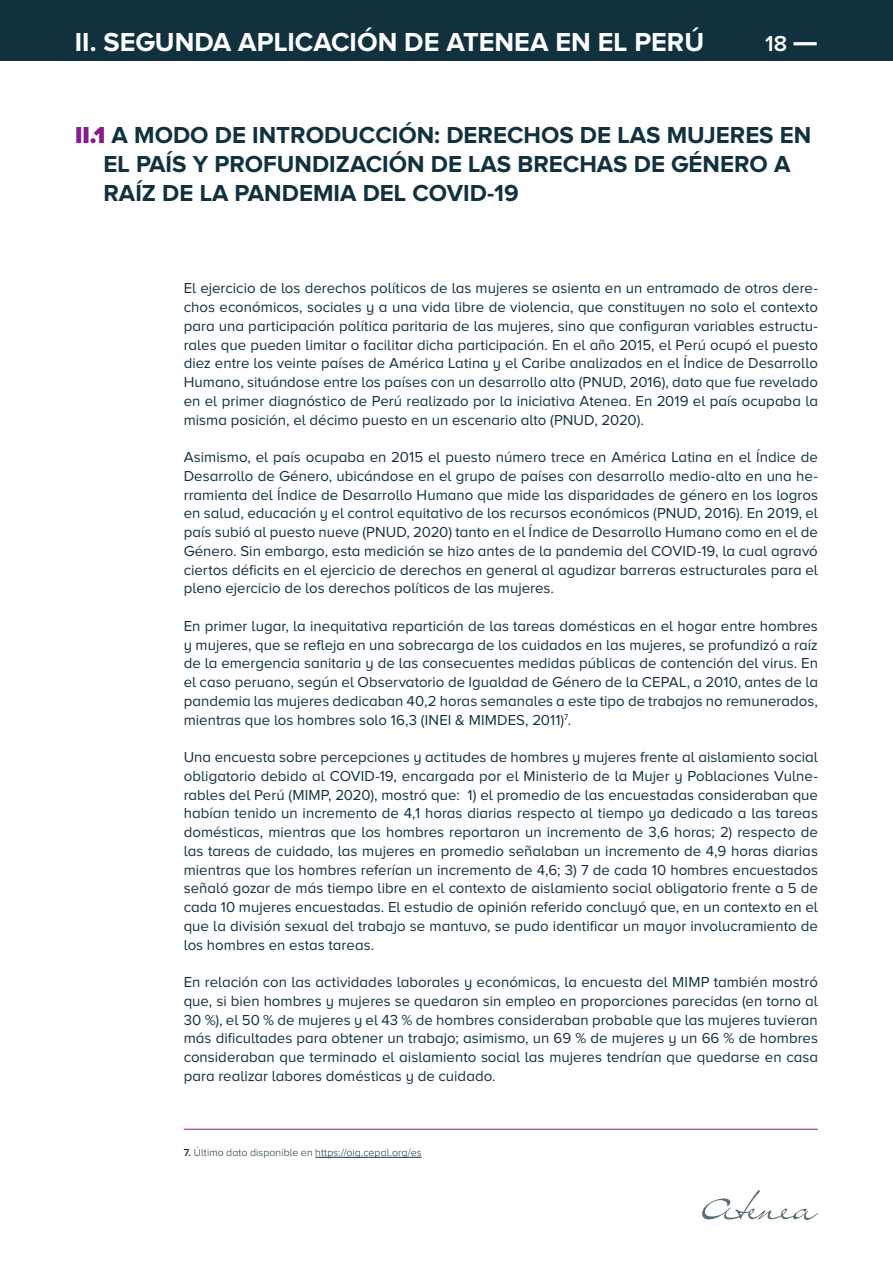
<style>
.page{position:relative;width:893px;height:1263px;background:#fff}
.page>*{position:absolute;margin:0;border:0;box-sizing:border-box;transform-origin:0 0}
.t1{font:700 27px "Proxima Nova A";color:#fff}
.t2{font:700 24px/28.8px "Proxima Nova A";color:#12313f}
.t3{font:600 22.5px "Proxima Nova A";color:#fff}
.t4{font:15px/18.8px "Proxima Nova A";color:#12313f;text-align:justify}
.t5{font:300 10.5px "Proxima Nova A";letter-spacing:.01em;color:#12313f}
.s1{font-weight:700;font-size:30px}
.s2{font-weight:900;color:#861d8f}
.s3{font-weight:600}
</style>
<div class="page">
<div style="left:0;top:0;width:893px;height:60px;background:#12313f"></div>
<svg style="left:702px;top:1190px;width:116px;height:30px"></svg>
<hr style="left:315px;top:1157px;width:107px;height:1px;background:#12313f">
<hr style="left:184px;top:1129px;width:634px;height:1px;background:#861d8f">
<h1 class="t1" style="left:75px;top:27px;width:631px">II. SEGUNDA APLICACIÓN DE ATENEA EN EL PERÚ</h1>
<h3 class="t3" style="left:765px;top:31px;width:54px">18 <span class="s1">—</span></h3>
<h2 class="t2" style="left:103px;top:121px;width:709px;text-indent:-28px"><span class="s2">II.1</span> A MODO DE INTRODUCCIÓN: DERECHOS DE LAS MUJERES EN<br>EL PAÍS Y PROFUNDIZACIÓN DE LAS BRECHAS DE GÉNERO A<br>RAÍZ DE LA PANDEMIA DEL COVID-19</h2>
<p class="t4" style="left:184px;top:279px;width:636px">El ejercicio de los derechos políticos de las mujeres se asienta en un entramado de otros dere&shy;chos económicos, sociales y a una vida libre de violencia, que constituyen no solo el contexto para una participación política paritaria de las mujeres, sino que configuran variables estructu&shy;rales que pueden limitar o facilitar dicha participación. En el año 2015, el Perú ocupó el puesto diez entre los veinte países de América Latina y el Caribe analizados en el Índice de Desarrollo Humano, situándose entre los países con un desarrollo alto (PNUD, 2016), dato que fue revelado en el primer diagnóstico de Perú realizado por la iniciativa Atenea. En 2019 el país ocupaba la misma posición, el décimo puesto en un escenario alto (PNUD, 2020).</p>
<p class="t4" style="left:184px;top:447px;width:636px">Asimismo, el país ocupaba en 2015 el puesto número trece en América Latina en el Índice de Desarrollo de Género, ubicándose en el grupo de países con desarrollo medio-alto en una he&shy;rramienta del Índice de Desarrollo Humano que mide las disparidades de género en los logros en salud, educación y el control equitativo de los recursos económicos (PNUD, 2016). En 2019, el país subió al puesto nueve (PNUD, 2020) tanto en el Índice de Desarrollo Humano como en el de Género. Sin embargo, esta medición se hizo antes de la pandemia del COVID-19, la cual agravó ciertos déficits en el ejercicio de derechos en general al agudizar barreras estructurales para el pleno ejercicio de los derechos políticos de las mujeres.</p>
<p class="t4" style="left:184px;top:616px;width:636px">En primer lugar, la inequitativa repartición de las tareas domésticas en el hogar entre hombres y mujeres, que se refleja en una sobrecarga de los cuidados en las mujeres, se profundizó a raíz de la emergencia sanitaria y de las consecuentes medidas públicas de contención del virus. En el caso peruano, según el Observatorio de Igualdad de Género de la CEPAL, a 2010, antes de la pandemia las mujeres dedicaban 40,2 horas semanales a este tipo de trabajos no remunerados, mientras que los hombres solo 16,3 (INEI &amp; MIMDES, 2011)<sup>7</sup>.</p>
<p class="t4" style="left:184px;top:747px;width:636px">Una encuesta sobre percepciones y actitudes de hombres y mujeres frente al aislamiento social obligatorio debido al COVID-19, encargada por el Ministerio de la Mujer y Poblaciones Vulne&shy;rables del Perú (MIMP, 2020), mostró que: 1) el promedio de las encuestadas consideraban que habían tenido un incremento de 4,1 horas diarias respecto al tiempo ya dedicado a las tareas domésticas, mientras que los hombres reportaron un incremento de 3,6 horas; 2) respecto de las tareas de cuidado, las mujeres en promedio señalaban un incremento de 4,9 horas diarias mientras que los hombres referían un incremento de 4,6; 3) 7 de cada 10 hombres encuestados señaló gozar de más tiempo libre en el contexto de aislamiento social obligatorio frente a 5 de cada 10 mujeres encuestadas. El estudio de opinión referido concluyó que, en un contexto en el que la división sexual del trabajo se mantuvo, se pudo identificar un mayor involucramiento de los hombres en estas tareas.</p>
<p class="t4" style="left:184px;top:972px;width:636px">En relación con las actividades laborales y económicas, la encuesta del MIMP también mostró que, si bien hombres y mujeres se quedaron sin empleo en proporciones parecidas (en torno al 30 %), el 50 % de mujeres y el 43 % de hombres consideraban probable que las mujeres tuvieran más dificultades para obtener un trabajo; asimismo, un 69 % de mujeres y un 66 % de hombres consideraban que terminado el aislamiento social las mujeres tendrían que quedarse en casa para realizar labores domésticas y de cuidado.</p>
<p class="t5" style="left:184px;top:1146px;width:239px"><span class="s3">7.</span> Último dato disponible en https://oig.cepal.org/es</p>
</div>
